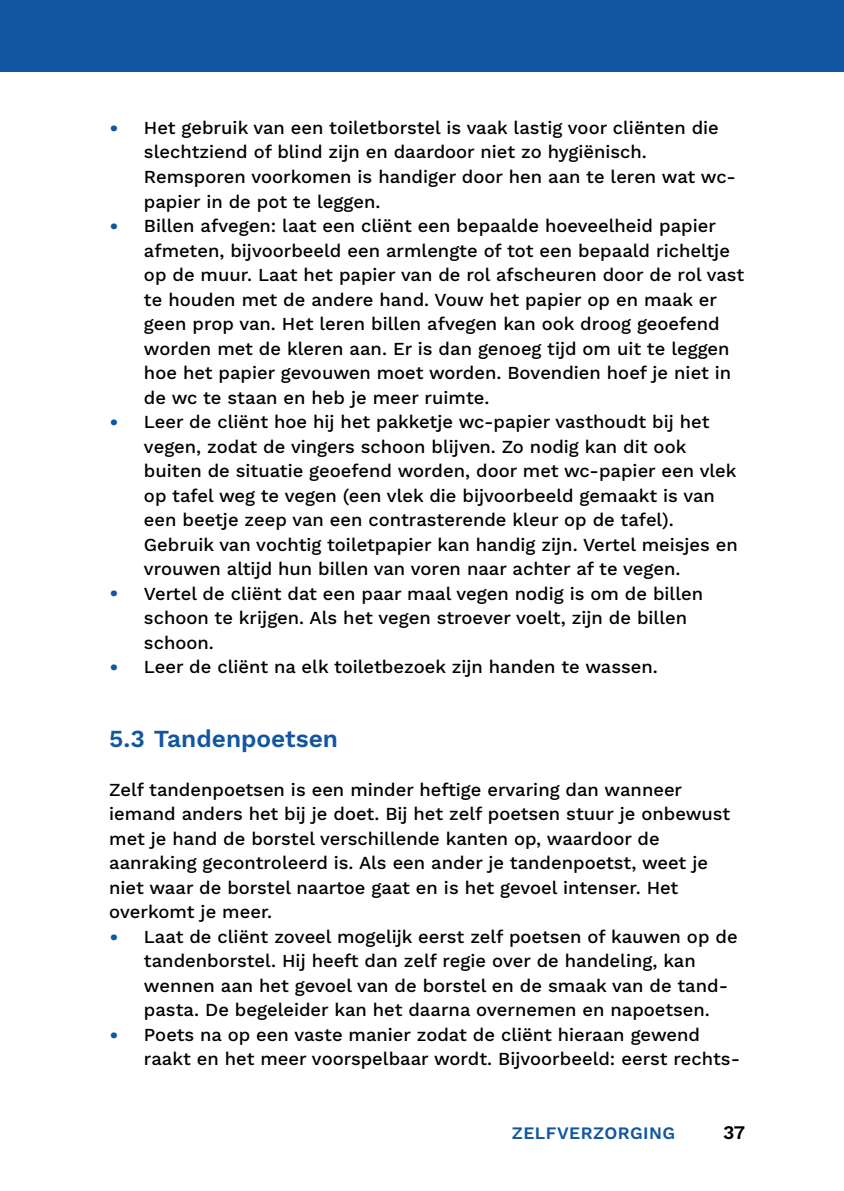
<style>
.page{position:relative;width:844px;height:1191px;background:#fff}
.page>*{position:absolute;margin:0;border:0;box-sizing:border-box;transform-origin:0 0}
.Kop_2_deel_2{font:600 24.5px "Work Sans";color:#1056a0}
.t1{font:600 19.25px "Work Sans";color:#000}
.Bullit_deel_2{font:500 18.38px/24.5px "Work Sans";color:#000}
.Broodtekst{font:500 18.38px/24.5px "Work Sans";color:#000}
.t2{font:600 17.5px "Work Sans";letter-spacing:.025em;color:#1056a0}
.s1{font-size:22.75px;color:#1056a0}
</style>
<div class="page">
<div style="left:0;top:0;width:843px;height:72px;background:#1056a0"></div>
<p class="Bullit_deel_2" style="left:144px;top:115px;width:593px;text-indent:-35px"><span class="s1">•</span> Het gebruik van een toiletborstel is vaak lastig voor cliënten die slechtziend of blind zijn en daardoor niet zo hygiënisch.<br>Remsporen voorkomen is handiger door hen aan te leren wat wc&shy;papier in de pot te leggen.</p>
<p class="Bullit_deel_2" style="left:144px;top:213px;width:601px;text-indent:-35px"><span class="s1">•</span> Billen afvegen: laat een cliënt een bepaalde hoeveelheid papier afmeten, bijvoorbeeld een armlengte of tot een bepaald richeltje op de muur. Laat het papier van de rol afscheuren door de rol vast te houden met de andere hand. Vouw het papier op en maak er geen prop van. Het leren billen afvegen kan ook droog geoefend worden met de kleren aan. Er is dan genoeg tijd om uit te leggen hoe het papier gevouwen moet worden. Bovendien hoef je niet in de wc te staan en heb je meer ruimte.</p>
<p class="Bullit_deel_2" style="left:144px;top:409px;width:595px;text-indent:-35px"><span class="s1">•</span> Leer de cliënt hoe hij het pakketje wc-papier vasthoudt bij het vegen, zodat de vingers schoon blijven. Zo nodig kan dit ook buiten de situatie geoefend worden, door met wc-papier een vlek op tafel weg te vegen (een vlek die bijvoorbeeld gemaakt is van een beetje zeep van een contrasterende kleur op de tafel).<br>Gebruik van vochtig toiletpapier kan handig zijn. Vertel meisjes en vrouwen altijd hun billen van voren naar achter af te vegen.</p>
<p class="Bullit_deel_2" style="left:144px;top:580px;width:560px;text-indent:-35px"><span class="s1">•</span> Vertel de cliënt dat een paar maal vegen nodig is om de billen schoon te krijgen. Als het vegen stroever voelt, zijn de billen schoon.</p>
<p class="Bullit_deel_2" style="left:109px;top:654px;width:550px"><span class="s1">•</span> Leer de cliënt na elk toiletbezoek zijn handen te wassen.</p>
<h2 class="Kop_2_deel_2" style="left:109px;top:720px;width:230px">5.3 Tandenpoetsen</h2>
<p class="Broodtekst" style="left:109px;top:776px;width:622px">Zelf tandenpoetsen is een minder heftige ervaring dan wanneer iemand anders het bij je doet. Bij het zelf poetsen stuur je onbewust met je hand de borstel verschillende kanten op, waardoor de aanraking gecontroleerd is. Als een ander je tandenpoetst, weet je niet waar de borstel naartoe gaat en is het gevoel intenser. Het overkomt je meer.</p>
<p class="Bullit_deel_2" style="left:144px;top:923px;width:595px;text-indent:-35px"><span class="s1">•</span> Laat de cliënt zoveel mogelijk eerst zelf poetsen of kauwen op de tandenborstel. Hij heeft dan zelf regie over de handeling, kan wennen aan het gevoel van de borstel en de smaak van de tand&shy;pasta. De begeleider kan het daarna overnemen en napoetsen.</p>
<p class="Bullit_deel_2" style="left:144px;top:1021px;width:594px;text-indent:-35px"><span class="s1">•</span> Poets na op een vaste manier zodat de cliënt hieraan gewend raakt en het meer voorspelbaar wordt. Bijvoorbeeld: eerst rechts-</p>
<p class="t2" style="left:511px;top:1119px;width:165px">Zelfverzorgi ng</p>
<p class="t1" style="left:722px;top:1117px;width:24px">37</p>
</div>
